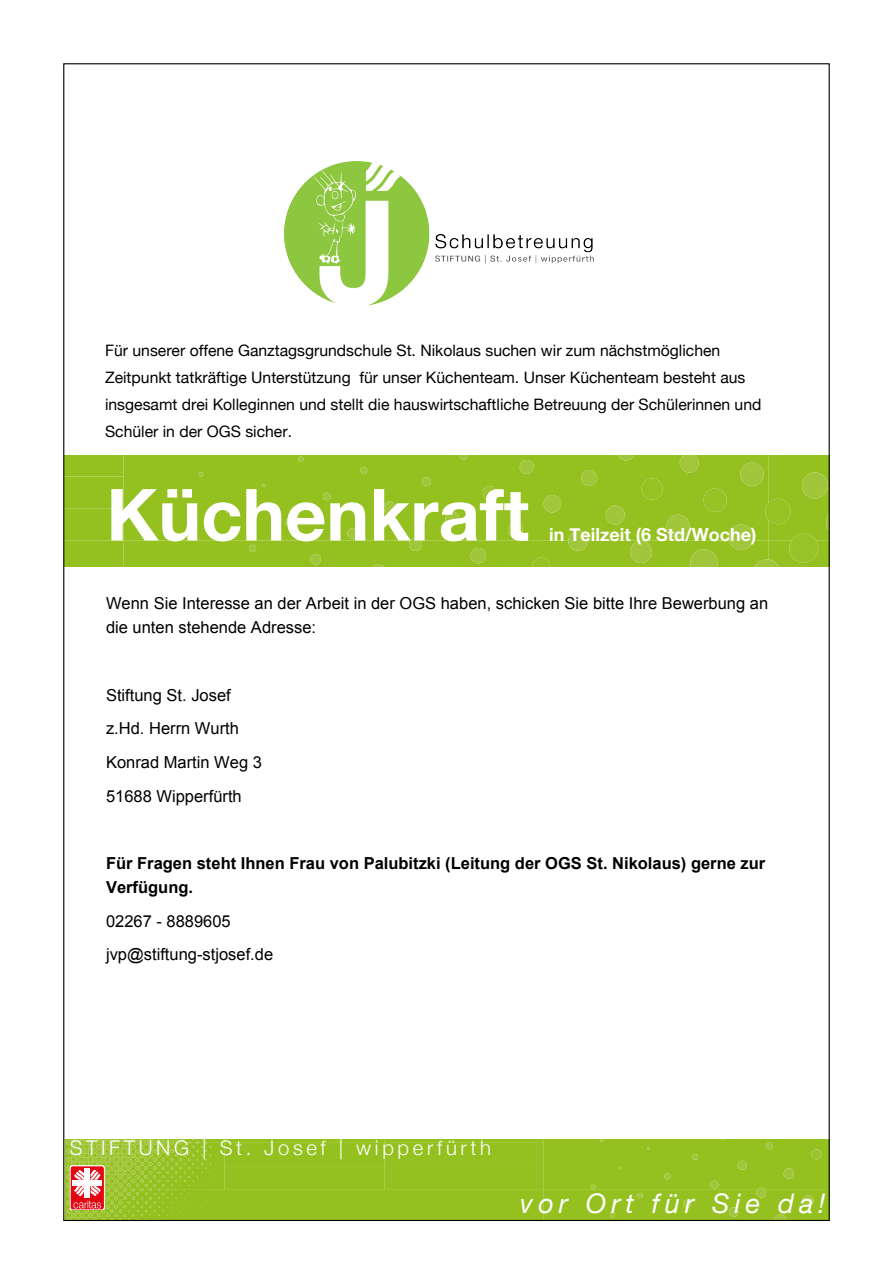
<style>
.page{position:relative;width:893px;height:1263px;background:#fff}
.page>*{position:absolute;margin:0;border:0;box-sizing:border-box;transform-origin:0 0}
.t1{font:700 72px "Helvetica Neue";color:#fff}
.t2{font:italic 27px "Helvetica Neue";letter-spacing:.19em;color:#fff}
.t3{font:300 20.25px "Helvetica Neue";letter-spacing:.18em;color:#fff}
.t4{font:700 18px "Helvetica Neue";color:#fff}
.t5{font:16.5px/33.6px "Arial";color:#000}
.t6{font:700 16.5px/24px "Arial";color:#000}
.t7{font:15.75px/27px "Helvetica Neue";color:#000}
</style>
<div class="page">
<img style="left:284px;top:161px;width:310px;height:145px">
<div style="left:544px;top:1139px;width:284px;height:80px;background:#94c11f"></div>
<svg style="left:600px;top:1139px;width:4px;height:3px"></svg>
<svg style="left:591px;top:1185px;width:5px;height:4px"></svg>
<svg style="left:664px;top:1173px;width:8px;height:6px"></svg>
<svg style="left:692px;top:1154px;width:6px;height:6px"></svg>
<svg style="left:610px;top:1212px;width:5px;height:5px"></svg>
<svg style="left:637px;top:1193px;width:6px;height:5px"></svg>
<svg style="left:737px;top:1161px;width:10px;height:9px"></svg>
<svg style="left:683px;top:1200px;width:8px;height:8px"></svg>
<svg style="left:710px;top:1180px;width:9px;height:8px"></svg>
<svg style="left:766px;top:1142px;width:7px;height:7px"></svg>
<svg style="left:783px;top:1168px;width:11px;height:10px"></svg>
<svg style="left:756px;top:1188px;width:10px;height:9px"></svg>
<svg style="left:729px;top:1207px;width:10px;height:10px"></svg>
<svg style="left:811px;top:1149px;width:11px;height:10px"></svg>
<svg style="left:774px;top:1214px;width:13px;height:5px"></svg>
<svg style="left:802px;top:1195px;width:12px;height:12px"></svg>
<div style="left:768px;top:455px;width:60px;height:112px;background:#94c11f"></div>
<div style="left:65px;top:455px;width:703px;height:112px;background:#94c11f"></div>
<svg style="left:198px;top:472px;width:7px;height:4px"></svg>
<svg style="left:186px;top:534px;width:8px;height:6px"></svg>
<svg style="left:298px;top:457px;width:7px;height:5px"></svg>
<svg style="left:225px;top:509px;width:4px;height:4px"></svg>
<svg style="left:262px;top:484px;width:4px;height:3px"></svg>
<svg style="left:285px;top:518px;width:11px;height:9px"></svg>
<svg style="left:322px;top:492px;width:9px;height:8px"></svg>
<svg style="left:249px;top:545px;width:7px;height:7px"></svg>
<svg style="left:360px;top:467px;width:8px;height:7px"></svg>
<svg style="left:384px;top:501px;width:12px;height:12px"></svg>
<svg style="left:310px;top:554px;width:12px;height:11px"></svg>
<svg style="left:347px;top:528px;width:12px;height:11px"></svg>
<svg style="left:422px;top:477px;width:9px;height:9px"></svg>
<svg style="left:459px;top:455px;width:9px;height:5px"></svg>
<svg style="left:445px;top:512px;width:15px;height:13px"></svg>
<svg style="left:409px;top:538px;width:13px;height:13px"></svg>
<svg style="left:519px;top:460px;width:15px;height:14px"></svg>
<svg style="left:372px;top:564px;width:13px;height:3px"></svg>
<svg style="left:483px;top:486px;width:14px;height:14px"></svg>
<svg style="left:544px;top:495px;width:20px;height:18px"></svg>
<svg style="left:618px;top:455px;width:17px;height:5px"></svg>
<svg style="left:581px;top:470px;width:17px;height:16px"></svg>
<svg style="left:470px;top:548px;width:17px;height:15px"></svg>
<svg style="left:508px;top:522px;width:15px;height:15px"></svg>
<svg style="left:641px;top:478px;width:22px;height:22px"></svg>
<svg style="left:568px;top:531px;width:21px;height:20px"></svg>
<svg style="left:606px;top:505px;width:19px;height:19px"></svg>
<svg style="left:680px;top:455px;width:19px;height:18px"></svg>
<svg style="left:532px;top:558px;width:18px;height:9px"></svg>
<svg style="left:703px;top:488px;width:25px;height:24px"></svg>
<svg style="left:740px;top:463px;width:24px;height:23px"></svg>
<svg style="left:667px;top:515px;width:23px;height:23px"></svg>
<svg style="left:630px;top:541px;width:23px;height:22px"></svg>
<svg style="left:689px;top:549px;width:30px;height:18px"></svg>
<svg style="left:801px;top:472px;width:27px;height:27px"></svg>
<svg style="left:727px;top:524px;width:27px;height:26px"></svg>
<svg style="left:765px;top:499px;width:26px;height:25px"></svg>
<svg style="left:752px;top:559px;width:31px;height:8px"></svg>
<svg style="left:789px;top:534px;width:31px;height:29px"></svg>
<svg style="left:826px;top:508px;width:2px;height:29px"></svg>
<svg style="left:65px;top:1139px;width:479px;height:80px;background:#9abf27"></svg>
<p class="t7" style="left:105px;top:338px;width:658px">Für unserer offene Ganztagsgrundschule St. Nikolaus suchen wir zum nächstmöglichen Zeitpunkt tatkräftige Unterstützung für unser Küchenteam. Unser Küchenteam besteht aus insgesamt drei Kolleginnen und stellt die hauswirtschaftliche Betreuung der Schülerinnen und Schüler in der OGS sicher.</p>
<h1 class="t1" style="left:106px;top:458px;width:424px">Küchenkraft</h1>
<p class="t4" style="left:549px;top:520px;width:209px">in Teilzeit (6 Std/Woche)</p>
<p class="t5" style="left:106px;top:592px;width:664px;line-height:24px">Wenn Sie Interesse an der Arbeit in der OGS haben, schicken Sie bitte Ihre Bewerbung an die unten stehende Adresse:</p>
<p class="t5" style="left:106px;top:678px;width:157px">Stiftung St. Josef z.Hd. Herrn Wurth<br>Konrad Martin Weg 3<br>51688 Wipperfürth</p>
<p class="t6" style="left:106px;top:852px;width:661px">Für Fragen steht Ihnen Frau von Palubitzki (Leitung der OGS St. Nikolaus) gerne zur<br>Verfügung.</p>
<p class="t5" style="left:106px;top:904px;width:169px">02267 - 8889605 jvp@stiftung-stjosef.de</p>
<p class="t3" style="left:70px;top:1131px;width:423px">STIFTUNG | St. Josef | wipperfürth</p>
<h2 class="t2" style="left:520px;top:1184px;width:307px">vor Ort für Sie da!</h2>
</div>
